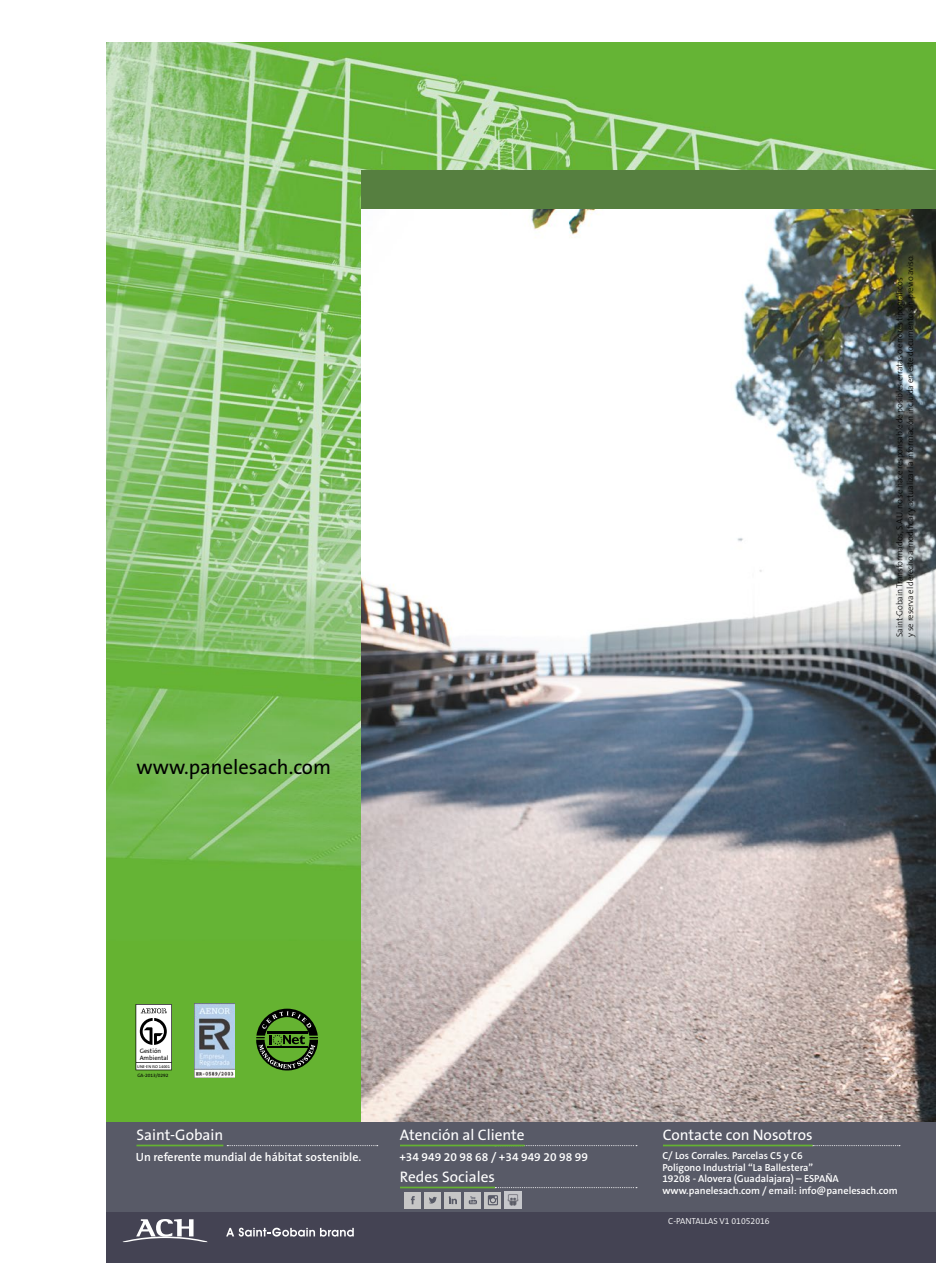
<style>
.page{position:relative;width:936px;height:1263px;background:#fff}
.page>*{position:absolute;margin:0;border:0;box-sizing:border-box;transform-origin:0 0}
.t1{font:20.7px "The Sans B5 Plain";color:#000}
.t2{font:15.3px "The Sans B5 Plain";color:#fff}
.t3{font:600 11.85px "The Sans B6";color:#fff}
.t4{font:600 10.2px/11.7px "The Sans B6";color:#fff}
.t5{font:300 8.85px/10.5px "The Sans B3";letter-spacing:-.015em;color:#000}
.t6{font:300 8.85px "The Sans B4";color:#fff}
.t7{font:6.3px/7.6px "The Sans B5 Plain";color:#000}
.t8{font:4.8px "The Sans B5 Plain";color:#000}
.t9{font:4.05px "The Sans B5 Plain";color:#000}
</style>
<div class="page">
<div style="left:106px;top:43px;width:829px;height:1169px;background:#65b331"></div>
<img style="left:106px;top:43px;width:829px;height:823px">
<img style="left:361px;top:209px;width:574px;height:913px">
<hr style="left:935px;top:1122px;width:1px;height:90px;background:#585a67">
<hr style="left:935px;top:170px;width:1px;height:39px;background:#567f40">
<div style="left:361px;top:170px;width:574px;height:39px;background:#567f40"></div>
<div style="left:106px;top:1212px;width:829px;height:51px;background:#444353"></div>
<div style="left:106px;top:1122px;width:829px;height:90px;background:#585a67"></div>
<svg style="left:256px;top:1009px;width:62px;height:61px"></svg>
<img style="left:194px;top:1004px;width:41px;height:73px">
<svg style="left:135px;top:1004px;width:37px;height:66px;background:#c8c9c7"></svg>
<svg style="left:226px;top:1228px;width:128px;height:8px"></svg>
<svg style="left:122px;top:1219px;width:86px;height:23px"></svg>
<svg style="left:227px;top:1145px;width:151px;height:1px"></svg>
<hr style="left:136px;top:1145px;width:87px;height:1px;background:#65b331">
<svg style="left:812px;top:1145px;width:87px;height:1px"></svg>
<hr style="left:663px;top:1145px;width:149px;height:1px;background:#65b331">
<svg style="left:524px;top:1145px;width:113px;height:1px"></svg>
<hr style="left:400px;top:1145px;width:124px;height:1px;background:#65b331">
<svg style="left:495px;top:1187px;width:142px;height:1px"></svg>
<hr style="left:400px;top:1187px;width:95px;height:1px;background:#65b331">
<div style="left:404px;top:1192px;width:17px;height:16px;background:#c6c6c6"></div>
<svg style="left:411px;top:1196px;width:3px;height:8px"></svg>
<div style="left:424px;top:1192px;width:17px;height:16px;background:#c6c6c6"></div>
<svg style="left:429px;top:1197px;width:8px;height:6px"></svg>
<div style="left:444px;top:1192px;width:17px;height:16px;background:#c6c6c6"></div>
<svg style="left:448px;top:1196px;width:9px;height:8px"></svg>
<div style="left:464px;top:1192px;width:17px;height:16px;background:#c6c6c6"></div>
<svg style="left:468px;top:1196px;width:9px;height:8px"></svg>
<img style="left:504px;top:1192px;width:17px;height:16px">
<svg style="left:484px;top:1192px;width:17px;height:16px"></svg>
<svg style="left:488px;top:1195px;width:10px;height:10px"></svg>
<h1 class="t1" style="left:136px;top:756px;width:196px">www.panelesach.com</h1>
<p class="t5" style="left:894px;top:637px;width:383px;rotate:-90deg">Saint-Gobain Transformados, S.A.U. no se hace responsable de posibles erratas o errores tipográficos<br>y se reserva el derecho a modificar y actualizar la información incluida en este documento sin previo aviso.</p>
<p class="t7" style="left:140px;top:1047px;width:30px">Gestión<br>Ambiental</p>
<p class="t9" style="left:137px;top:1064px;width:34px">UNE-EN ISO 14001</p>
<p class="t8" style="left:137px;top:1073px;width:33px">GA-2013/0292</p>
<h2 class="t2" style="left:136px;top:1127px;width:88px">Saint-Gobain</h2>
<h3 class="t3" style="left:136px;top:1151px;width:227px">Un referente mundial de hábitat sostenible.</h3>
<h2 class="t2" style="left:400px;top:1127px;width:126px">Atención al Cliente</h2>
<h3 class="t3" style="left:399px;top:1151px;width:190px">+34 949 20 98 68 / +34 949 20 98 99</h3>
<h2 class="t2" style="left:400px;top:1169px;width:96px">Redes Sociales</h2>
<h2 class="t2" style="left:663px;top:1127px;width:151px">Contacte con Nosotros</h2>
<p class="t4" style="left:662px;top:1150px;width:237px">C/ Los Corrales. Parcelas C5 y C6<br>Polígono Industrial “La Ballestera”<br>19208 - Alovera (Guadalajara) – ESPAÑA www.panelesach.com / email: info@panelesach.com</p>
<p class="t6" style="left:668px;top:1216px;width:103px">C-PANTALLAS V1 01052016</p>
</div>
